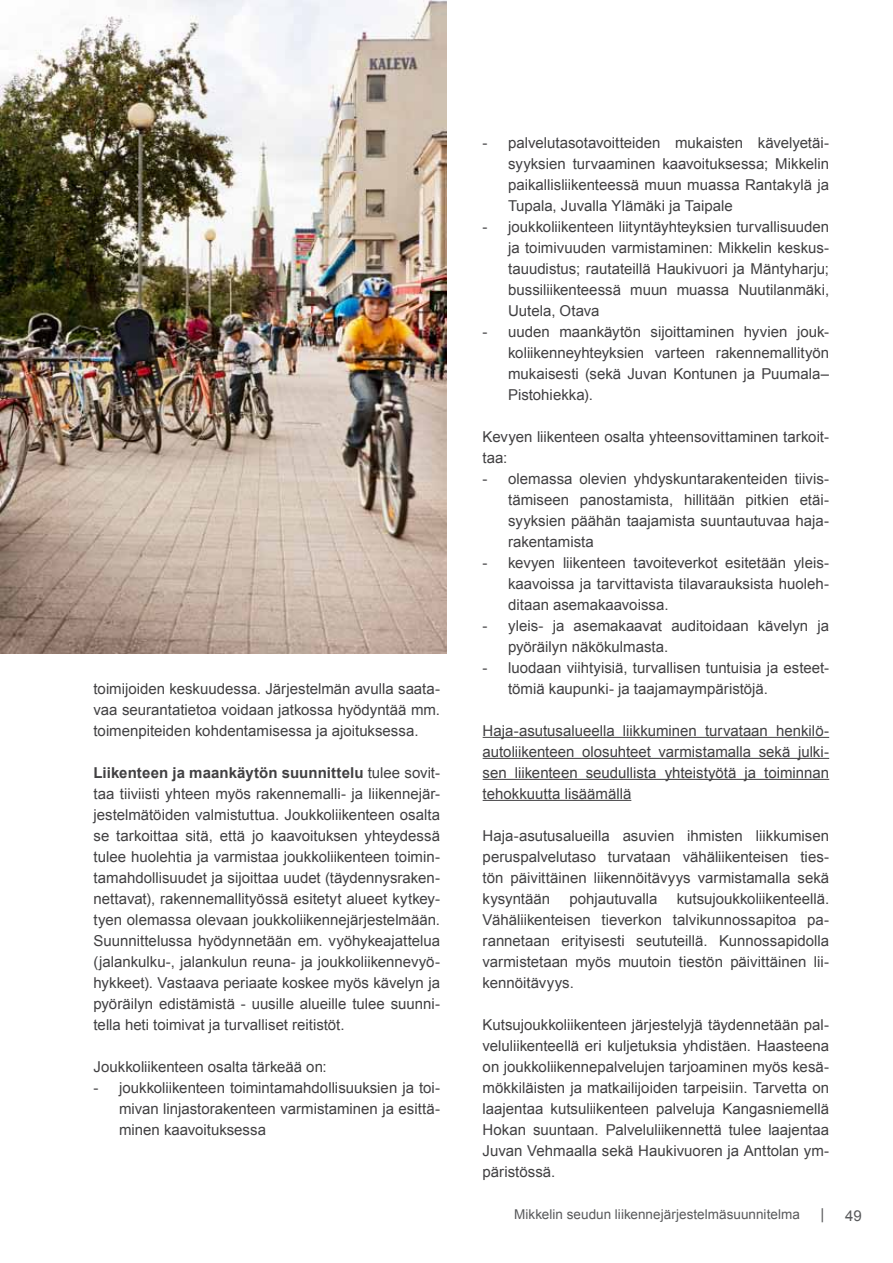
<style>
.page{position:relative;width:893px;height:1263px;background:#fff}
.page>*{position:absolute;margin:0;border:0;box-sizing:border-box;transform-origin:0 0}
.t1{font:15px/21px "Arial";color:#414042;text-align:justify}
.t2{font:15px "Arial";color:#58595b}
.t3{font:13.5px "Arial";letter-spacing:.005em;color:#58595b}
.s1{font-weight:700}
</style>
<div class="page">
<hr style="left:483px;top:737px;width:346px;height:1px;background:#414042">
<hr style="left:483px;top:758px;width:346px;height:1px;background:#414042">
<hr style="left:483px;top:779px;width:346px;height:1px;background:#414042">
<hr style="left:483px;top:800px;width:148px;height:1px;background:#414042">
<img style="left:0;top:0;width:446px;height:653px">
<p class="t1" style="left:94px;top:678px;width:348px">toimijoiden keskuudessa. Järjestelmän avulla saata&shy;vaa seurantatietoa voidaan jatkossa hyödyntää mm. toimenpiteiden kohdentamisessa ja ajoituksessa.</p>
<p class="t1" style="left:94px;top:762px;width:348px"><span class="s1">Liikenteen ja maankäytön suunnittelu</span> tulee sovit&shy;taa tiiviisti yhteen myös rakennemalli- ja liikennejär&shy;jestelmätöiden valmistuttua. Joukkoliikenteen osalta se tarkoittaa sitä, että jo kaavoituksen yhteydessä tulee huolehtia ja varmistaa joukkoliikenteen toimin&shy;tamahdollisuudet ja sijoittaa uudet (täydennysraken&shy;nettavat), rakennemallityössä esitetyt alueet kytkey&shy;tyen olemassa olevaan joukkoliikennejärjestelmään.<br>Suunnittelussa hyödynnetään em. vyöhykeajattelua (jalankulku-, jalankulun reuna- ja joukkoliikennevyö&shy;hykkeet). Vastaava periaate koskee myös kävelyn ja pyöräilyn edistämistä - uusille alueille tulee suunni&shy;tella heti toimivat ja turvalliset reitistöt.</p>
<p class="t1" style="left:94px;top:1056px;width:235px">Joukkoliikenteen osalta tärkeää on:</p>
<p class="t1" style="left:119px;top:1077px;width:323px;text-indent:-26px">- joukkoliikenteen toimintamahdollisuuksien ja toi&shy;mivan linjastorakenteen varmistaminen ja esittä&shy;minen kaavoituksessa</p>
<p class="t1" style="left:508px;top:132px;width:323px;text-indent:-26px">- palvelutasotavoitteiden mukaisten kävelyetäi&shy;syyksien turvaaminen kaavoituksessa; Mikkelin paikallisliikenteessä muun muassa Rantakylä ja Tupala, Juvalla Ylämäki ja Taipale</p>
<p class="t1" style="left:508px;top:216px;width:323px;text-indent:-26px">- joukkoliikenteen liityntäyhteyksien turvallisuuden ja toimivuuden varmistaminen: Mikkelin keskus&shy;tauudistus; rautateillä Haukivuori ja Mäntyharju; bussiliikenteessä muun muassa Nuutilanmäki, Uutela, Otava</p>
<p class="t1" style="left:508px;top:321px;width:323px;text-indent:-26px">- uuden maankäytön sijoittaminen hyvien jouk&shy;koliikenneyhteyksien varteen rakennemallityön mukaisesti (sekä Juvan Kontunen ja Puumala– Pistohiekka).</p>
<p class="t1" style="left:483px;top:426px;width:348px">Kevyen liikenteen osalta yhteensovittaminen tarkoit&shy;taa:</p>
<p class="t1" style="left:508px;top:468px;width:323px;text-indent:-26px">- olemassa olevien yhdyskuntarakenteiden tiivis&shy;tämiseen panostamista, hillitään pitkien etäi&shy;syyksien päähän taajamista suuntautuvaa haja&shy;rakentamista</p>
<p class="t1" style="left:508px;top:552px;width:323px;text-indent:-26px">- kevyen liikenteen tavoiteverkot esitetään yleis&shy;kaavoissa ja tarvittavista tilavarauksista huoleh&shy;ditaan asemakaavoissa.</p>
<p class="t1" style="left:508px;top:615px;width:322px;text-indent:-26px">- yleis- ja asemakaavat auditoidaan kävelyn ja pyöräilyn näkökulmasta.</p>
<p class="t1" style="left:508px;top:657px;width:323px;text-indent:-26px">- luodaan viihtyisiä, turvallisen tuntuisia ja esteet&shy;tömiä kaupunki- ja taajamaympäristöjä.</p>
<p class="t1" style="left:483px;top:720px;width:348px">Haja-asutusalueella liikkuminen turvataan henkilö&shy;autoliikenteen olosuhteet varmistamalla sekä julki&shy;sen liikenteen seudullista yhteistyötä ja toiminnan tehokkuutta lisäämällä</p>
<p class="t1" style="left:483px;top:825px;width:348px">Haja-asutusalueilla asuvien ihmisten liikkumisen peruspalvelutaso turvataan vähäliikenteisen ties&shy;tön päivittäinen liikennöitävyys varmistamalla sekä kysyntään</p>
<p class="t1" style="left:483px;top:888px;width:348px;text-indent:194px">kutsujoukkoliikenteellä.<br>Vähäliikenteisen tieverkon talvikunnossapitoa pa&shy;rannetaan erityisesti seututeillä. Kunnossapidolla varmistetaan myös muutoin tiestön päivittäinen lii&shy;kennöitävyys.</p>
<p class="t1" style="left:483px;top:1014px;width:348px">Kutsujoukkoliikenteen järjestelyjä täydennetään pal&shy;veluliikenteellä eri kuljetuksia yhdistäen. Haasteena on joukkoliikennepalvelujen tarjoaminen myös kesä&shy;mökkiläisten ja matkailijoiden tarpeisiin. Tarvetta on laajentaa kutsuliikenteen palveluja Kangasniemellä Hokan suuntaan. Palveluliikennettä tulee laajentaa Juvan Vehmaalla sekä Haukivuoren ja Anttolan ym&shy;päristössä.</p>
<p class="t1" style="left:569px;top:888px;width:90px">pohjautuvalla</p>
<p class="t3" style="left:514px;top:1205px;width:287px">Mikkelin seudun liikennejärjestelmäsuunnitelma</p>
<p class="t2" style="left:820px;top:1204px;width:5px">|</p>
<p class="t2" style="left:845px;top:1205px;width:18px">49</p>
</div>
